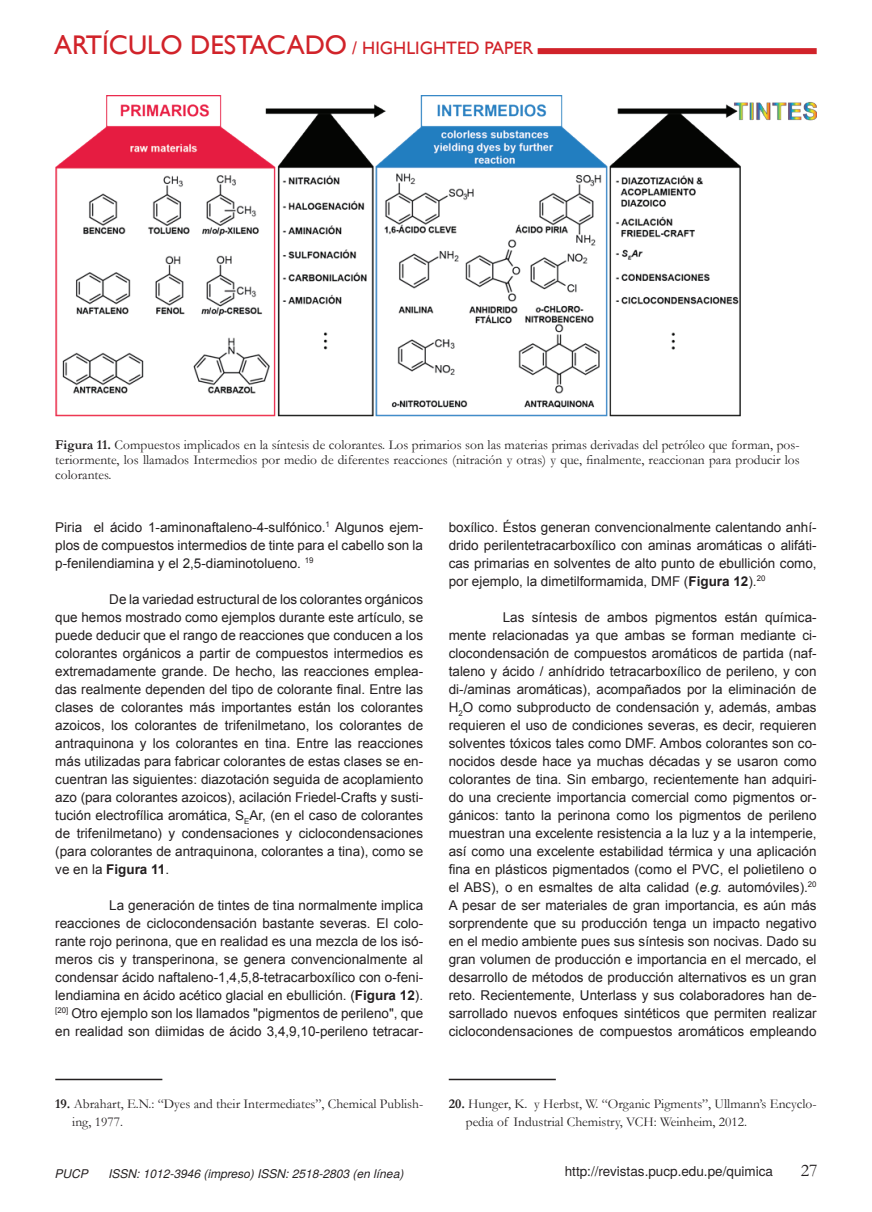
<style>
.page{position:relative;width:872px;height:1212px;background:#fff}
.page>*{position:absolute;margin:0;border:0;box-sizing:border-box;transform-origin:0 0}
.t1{font:27px "Gill Sans";color:#d1232a}
.t2{font:18px "Gill Sans";color:#d1232a}
.t3{font:18px "Garamond";color:#231f20}
.t4{font:13.5px/18px "Arial";color:#231f20;text-align:justify}
.t5{font:13.5px/15px "Garamond";color:#231f20}
.t6{font:13.5px "Te X Gyre Heros";color:#231f20}
.t7{font:italic 12px "Te X Gyre Heros";color:#231f20}
.s1{font-size:18px}
.s2{font-weight:700}
.s3{font-style:italic}
</style>
<div class="page">
<div style="left:537px;top:48px;width:279px;height:6px;background:#d1232a"></div>
<img style="left:55px;top:95px;width:761px;height:322px">
<hr style="left:55px;top:1079px;width:107px;height:1px;background:#231f20">
<hr style="left:449px;top:1079px;width:107px;height:1px;background:#231f20">
<h1 class="t1" style="left:54px;top:30px;width:364px">ARTÍCULO DESTACADO <span class="s1">/ HIGHLIGHTED</span></h1>
<h2 class="t2" style="left:484px;top:38px;width:50px">PAPER</h2>
<p class="t5" style="left:55px;top:437px;width:746px;text-align:justify"><span class="s2">Figura 11.</span> Compuestos implicados en la síntesis de colorantes. Los primarios son las materias primas derivadas del petróleo que forman, pos&shy;teriormente, los llamados Intermedios por medio de diferentes reacciones (nitración y otras) y que, finalmente, reaccionan para producir los colorantes.</p>
<p class="t4" style="left:55px;top:518px;width:369px">Piria el ácido 1-aminonaftaleno-4-sulfónico.<sup>1</sup> Algunos ejem&shy;plos de compuestos intermedios de tinte para el cabello son la p-fenilendiamina y el 2,5-diaminotolueno. <sup>19</sup></p>
<p class="t4" style="left:55px;top:590px;width:369px;text-indent:54px">De la variedad estructural de los colorantes orgánicos que hemos mostrado como ejemplos durante este artículo, se puede deducir que el rango de reacciones que conducen a los colorantes orgánicos a partir de compuestos intermedios es extremadamente grande. De hecho, las reacciones emplea&shy;das realmente dependen del tipo de colorante final. Entre las clases de colorantes más importantes están los colorantes azoicos, los colorantes de trifenilmetano, los colorantes de antraquinona y los colorantes en tina. Entre las reacciones más utilizadas para fabricar colorantes de estas clases se en&shy;cuentran las siguientes: diazotación seguida de acoplamiento azo (para colorantes azoicos), acilación Friedel-Crafts y susti&shy;tución electrofílica aromática, S<sub>E</sub>Ar, (en el caso de colorantes de trifenilmetano) y condensaciones y ciclocondensaciones (para colorantes de antraquinona, colorantes a tina), como se ve en la <span class="s2">Figura 11</span>.</p>
<p class="t4" style="left:55px;top:896px;width:369px;text-indent:54px">La generación de tintes de tina normalmente implica reacciones de ciclocondensación bastante severas. El colo&shy;rante rojo perinona, que en realidad es una mezcla de los isó&shy;meros cis y transperinona, se genera convencionalmente al condensar ácido naftaleno-1,4,5,8-tetracarboxílico con o-feni&shy;lendiamina en ácido acético glacial en ebullición. (<span class="s2">Figura 12</span>). <sup>[20]</sup> Otro ejemplo son los llamados "pigmentos de perileno", que en realidad son diimidas de ácido 3,4,9,10-perileno tetracar-</p>
<p class="t4" style="left:449px;top:518px;width:369px">boxílico. Éstos generan convencionalmente calentando anhí&shy;drido perilentetracarboxílico con aminas aromáticas o alifáti&shy;cas primarias en solventes de alto punto de ebullición como, por ejemplo, la dimetilformamida, DMF (<span class="s2">Figura 12</span>).<sup>20</sup></p>
<p class="t4" style="left:449px;top:608px;width:369px;text-indent:54px">Las síntesis de ambos pigmentos están química&shy;mente relacionadas ya que ambas se forman mediante ci&shy;clocondensación de compuestos aromáticos de partida (naf&shy;taleno y ácido / anhídrido tetracarboxílico de perileno, y con di-/aminas aromáticas), acompañados por la eliminación de H<sub>2</sub>O como subproducto de condensación y, además, ambas requieren el uso de condiciones severas, es decir, requieren solventes tóxicos tales como DMF. Ambos colorantes son co&shy;nocidos desde hace ya muchas décadas y se usaron como colorantes de tina. Sin embargo, recientemente han adquiri&shy;do una creciente importancia comercial como pigmentos or&shy;gánicos: tanto la perinona como los pigmentos de perileno muestran una excelente resistencia a la luz y a la intemperie, así como una excelente estabilidad térmica y una aplicación fina en plásticos pigmentados (como el PVC, el polietileno o el ABS), o en esmaltes de alta calidad (<span class="s3">e.g.</span> automóviles).<sup>20<br></sup>A pesar de ser materiales de gran importancia, es aún más sorprendente que su producción tenga un impacto negativo en el medio ambiente pues sus síntesis son nocivas. Dado su gran volumen de producción e importancia en el mercado, el desarrollo de métodos de producción alternativos es un gran reto. Recientemente, Unterlass y sus colaboradores han de&shy;sarrollado nuevos enfoques sintéticos que permiten realizar ciclocondensaciones de compuestos aromáticos empleando</p>
<p class="t5" style="left:72px;top:1094px;width:352px;line-height:18px;text-indent:-17px"><span class="s2">19.</span> Abrahart, E.N.: “Dyes and their Intermediates”, Chemical Publish&shy;ing, 1977.</p>
<p class="t5" style="left:466px;top:1094px;width:352px;line-height:18px;text-indent:-17px"><span class="s2">20.</span> Hunger, K. y Herbst, W. “Organic Pigments”, Ullmann’s Encyclo&shy;pedia of Industrial Chemistry, VCH: Weinheim, 2012.</p>
<p class="t7" style="left:55px;top:1164px;width:35px">PUCP</p>
<p class="t7" style="left:109px;top:1164px;width:297px">ISSN: 1012-3946 (impreso) ISSN: 2518-2803 (en línea)</p>
<p class="t6" style="left:565px;top:1161px;width:210px">http://revistas.pucp.edu.pe/quimica</p>
<h2 class="t3" style="left:801px;top:1159px;width:18px">27</h2>
</div>
